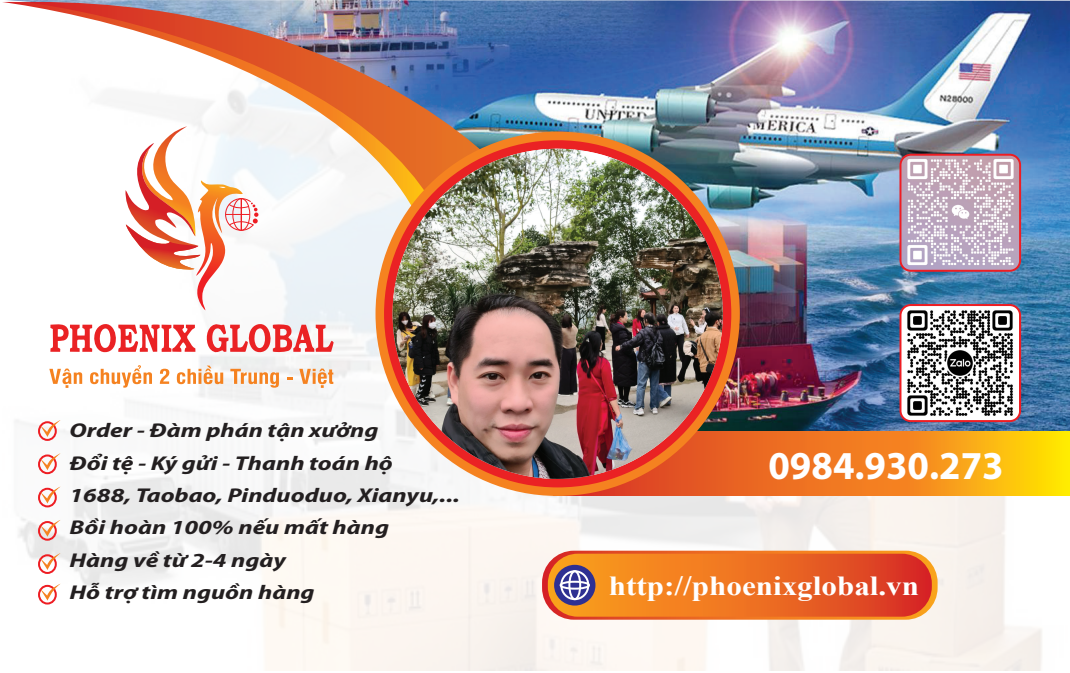
<style>
.page{position:relative;width:1070px;height:673px;background:#fff}
.page>*{position:absolute;margin:0;border:0;box-sizing:border-box;transform-origin:0 0}
.t1{font:700 39.6px "Myriad Pro";color:#fff}
.t2{font:700 27.6px "Times New Roman";color:#fff;scale:1.13 1}
.t3{font:italic 700 semi-condensed 20px/32.4px "Myriad Pro";color:#231f20;scale:1.35 1}
</style>
<div class="page">
<img style="left:18px;top:432px;width:1024px;height:239px">
<img style="left:6px;top:0;width:1064px;height:432px">
<svg style="left:205px;top:320px;width:130px;height:35px"></svg>
<svg style="left:50px;top:320px;width:145px;height:36px"></svg>
<svg style="left:125px;top:235px;width:133px;height:75px"></svg>
<svg style="left:571px;top:431px;width:499px;height:65px;background:#f1881b"></svg>
<svg style="left:2px;top:2px;width:23px;height:233px"></svg>
<img style="left:25px;top:2px;width:479px;height:233px">
<div style="left:375px;top:132px;width:365px;height:364px;background:#f58220;border-radius:50%"></div>
<div style="left:384px;top:140px;width:347px;height:347px;background:#ea2224;border-radius:50%"></div>
<img style="left:393px;top:149px;width:330px;height:330px;border-radius:165px">
<svg style="left:542px;top:551px;width:395px;height:69px;background:#eb6f29"></svg>
<img style="left:900px;top:155px;width:120px;height:116px">
<div style="left:899px;top:154px;width:122px;height:118px;border:2px solid #ee1d23;border-radius:10px"></div>
<img style="left:903px;top:307px;width:114px;height:112px">
<div style="left:899px;top:304px;width:122px;height:118px;border:2px solid #ee1d23;border-radius:10px"></div>
<div style="left:38px;top:421px;width:19px;height:20px;border:2px solid #ee1d23;border-radius:50%"></div>
<svg style="left:40px;top:420px;width:21px;height:17px"></svg>
<div style="left:38px;top:454px;width:19px;height:20px;border:2px solid #ee1d23;border-radius:50%"></div>
<svg style="left:40px;top:453px;width:21px;height:17px"></svg>
<div style="left:38px;top:488px;width:19px;height:19px;border:2px solid #ee1d23;border-radius:50%"></div>
<svg style="left:40px;top:487px;width:21px;height:17px"></svg>
<div style="left:38px;top:521px;width:19px;height:20px;border:2px solid #ee1d23;border-radius:50%"></div>
<svg style="left:40px;top:520px;width:21px;height:17px"></svg>
<div style="left:38px;top:554px;width:19px;height:20px;border:2px solid #ee1d23;border-radius:50%"></div>
<svg style="left:40px;top:553px;width:21px;height:17px"></svg>
<div style="left:38px;top:585px;width:19px;height:20px;border:2px solid #ee1d23;border-radius:50%"></div>
<svg style="left:40px;top:584px;width:21px;height:17px"></svg>
<svg style="left:554px;top:565px;width:41px;height:41px"></svg>
<div style="left:560px;top:570px;width:29px;height:30px;border:2px solid #fff;border-radius:50%"></div>
<div style="left:568px;top:570px;width:13px;height:30px;border:2px solid #fff;border-radius:50%"></div>
<div style="left:560px;top:581px;width:30px;height:9px;border:2px solid #fff;border-radius:50%"></div>
<svg style="left:49px;top:369px;width:33px;height:19px"></svg>
<svg style="left:90px;top:365px;width:62px;height:23px"></svg>
<svg style="left:160px;top:369px;width:9px;height:15px"></svg>
<svg style="left:177px;top:366px;width:46px;height:18px"></svg>
<svg style="left:230px;top:369px;width:49px;height:19px"></svg>
<svg style="left:299px;top:369px;width:34px;height:19px"></svg>
<p class="t3" style="left:70px;top:414px;width:291px">Order - Đàm phán tận xưởng<br>Đổi tệ - Ký gửi - Thanh toán hộ<br>1688, Taobao, Pinduoduo, Xianyu,...<br>Bồi hoàn 100% nếu mất hàng<br>Hàng về từ 2-4 ngày<br>Hỗ trợ tìm nguồn hàng</p>
<h1 class="t1" style="left:768px;top:440px;width:237px">0984.930.273</h1>
<h2 class="t2" style="left:609px;top:566px;width:276px">http://phoenixglobal.vn</h2>
</div>
